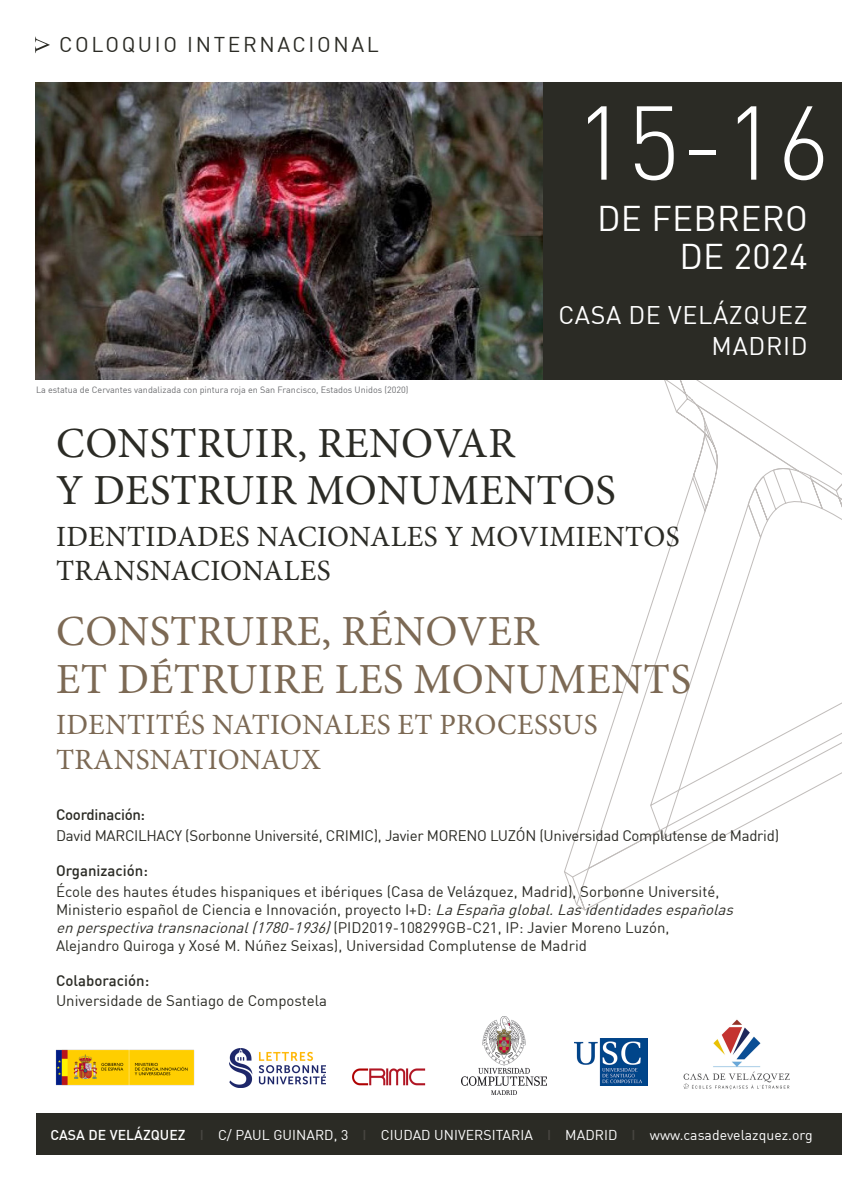
<style>
.page{position:relative;width:842px;height:1191px;background:#fff}
.page>*{position:absolute;margin:0;border:0;box-sizing:border-box;transform-origin:0 0}
.Fecha{font:300 103px "DIN";color:#fff}
.t1{font:42.9px/47.4px "Minion Pro";letter-spacing:.01em;color:#7c6954}
.t2{font:42.9px/47.4px "Minion Pro";letter-spacing:.01em;color:#2b2b25}
.Fecha-2{font:35px/38px "DIN";letter-spacing:.01em;color:#fff;text-align:right}
.t3{font:29.4px/34.6px "Minion Pro";letter-spacing:.01em;color:#2b2b25}
.t4{font:29.4px/34.6px "Minion Pro";letter-spacing:.01em;color:#7c6954}
.Fecha-3{font:25px "DIN";letter-spacing:.025em;color:#fff}
.Encabezamiento{font:21px "DIN";letter-spacing:.125em;color:#2b2b25}
.t5{font:15px/18px "DIN";color:#2b2b25}
.t6{font:15px "DIN";letter-spacing:-.02em;color:#2b2b25}
.t7{font:500 15px "DIN";color:#2b2b25}
.t8{font:500 15px "DIN";letter-spacing:-.02em;color:#2b2b25}
.Fecha-4{font:14px "DIN";letter-spacing:.005em;color:#fff}
.t9{font:9px "DIN";color:#6c6d70}
.s1{font-style:italic}
.s2{font-weight:500}
.s3{font-weight:500;color:#484641}
</style>
<div class="page">
<svg style="left:576px;top:702px;width:266px;height:209px"></svg>
<svg style="left:566px;top:877px;width:207px;height:28px"></svg>
<svg style="left:564px;top:568px;width:230px;height:309px"></svg>
<svg style="left:663px;top:380px;width:179px;height:202px"></svg>
<img style="left:35px;top:82px;width:509px;height:298px">
<div style="left:544px;top:82px;width:298px;height:298px;background:#2b2b25"></div>
<svg style="left:35px;top:37px;width:15px;height:16px"></svg>
<div style="left:36px;top:1113px;width:806px;height:42px;background:#2b2b25"></div>
<img style="left:683px;top:1019px;width:107px;height:71px">
<img style="left:56px;top:1049px;width:138px;height:36px">
<img style="left:229px;top:1048px;width:97px;height:39px">
<img style="left:352px;top:1068px;width:74px;height:18px">
<img style="left:575px;top:1038px;width:73px;height:47px">
<img style="left:462px;top:1016px;width:84px;height:78px">
<p class="Encabezamiento" style="left:59px;top:32px;width:321px">COLOQUIO INTERNACIONAL</p>
<p class="Fecha" style="left:574px;top:79px;width:257px">15-16</p>
<p class="Fecha-2" style="left:597px;top:199px;width:212px">DE FEBRERO<br>DE 2024</p>
<p class="Fecha-3" style="left:558px;top:299px;width:251px">CASA DE VELÁZQUEZ</p>
<p class="Fecha-3" style="left:712px;top:330px;width:98px">MADRID</p>
<p class="t9" style="left:36px;top:384px;width:374px">La estatua de Cervantes vandalizada con pintura roja en San Francisco, Estados Unidos (2020)</p>
<p class="t2" style="left:56px;top:419px;width:561px">CONSTRUIR, RENOVAR<br>Y DESTRUIR MONUMENTOS</p>
<p class="t3" style="left:56px;top:519px;width:625px">IDENTIDADES NACIONALES Y MOVIMIENTOS<br>TRANSNACIONALES</p>
<p class="t1" style="left:56px;top:608px;width:636px">CONSTRUIRE, RÉNOVER<br>ET DÉTRUIRE LES MONUMENTS</p>
<p class="t4" style="left:56px;top:708px;width:543px">IDENTITÉS NATIONALES ET PROCESSUS<br>TRANSNATIONAUX</p>
<p class="t8" style="left:56px;top:805px;width:91px">Coordinación:</p>
<p class="t6" style="left:56px;top:826px;width:724px">David MARCILHACY (Sorbonne Université, CRIMIC), Javier MORENO LUZÓN (Universidad Complutense de Madrid)</p>
<p class="t7" style="left:56px;top:860px;width:93px">Organización:</p>
<p class="t5" style="left:56px;top:882px;width:678px">École des hautes études hispaniques et ibériques (Casa de Velázquez, Madrid), Sorbonne Université, Ministerio español de Ciencia e Innovación, proyecto I+D: <span class="s1">La España global. Las identidades españolas en perspectiva transnacional (1780-1936)</span> (PID2019-108299GB-C21, IP: Javier Moreno Luzón, Alejandro Quiroga y Xosé M. Núñez Seixas), Universidad Complutense de Madrid</p>
<p class="t7" style="left:56px;top:970px;width:95px">Colaboración:</p>
<p class="t5" style="left:56px;top:991px;width:272px">Universidade de Santiago de Compostela</p>
<p class="Fecha-4" style="left:50px;top:1126px;width:764px"><span class="s2">CASA DE VELÁZQUEZ</span> <span class="s3">I</span> C/ PAUL GUINARD, 3 <span class="s3">I</span> CIUDAD UNIVERSITARIA <span class="s3">I</span> MADRID <span class="s3">I</span> www.casadevelazquez.org</p>
</div>
